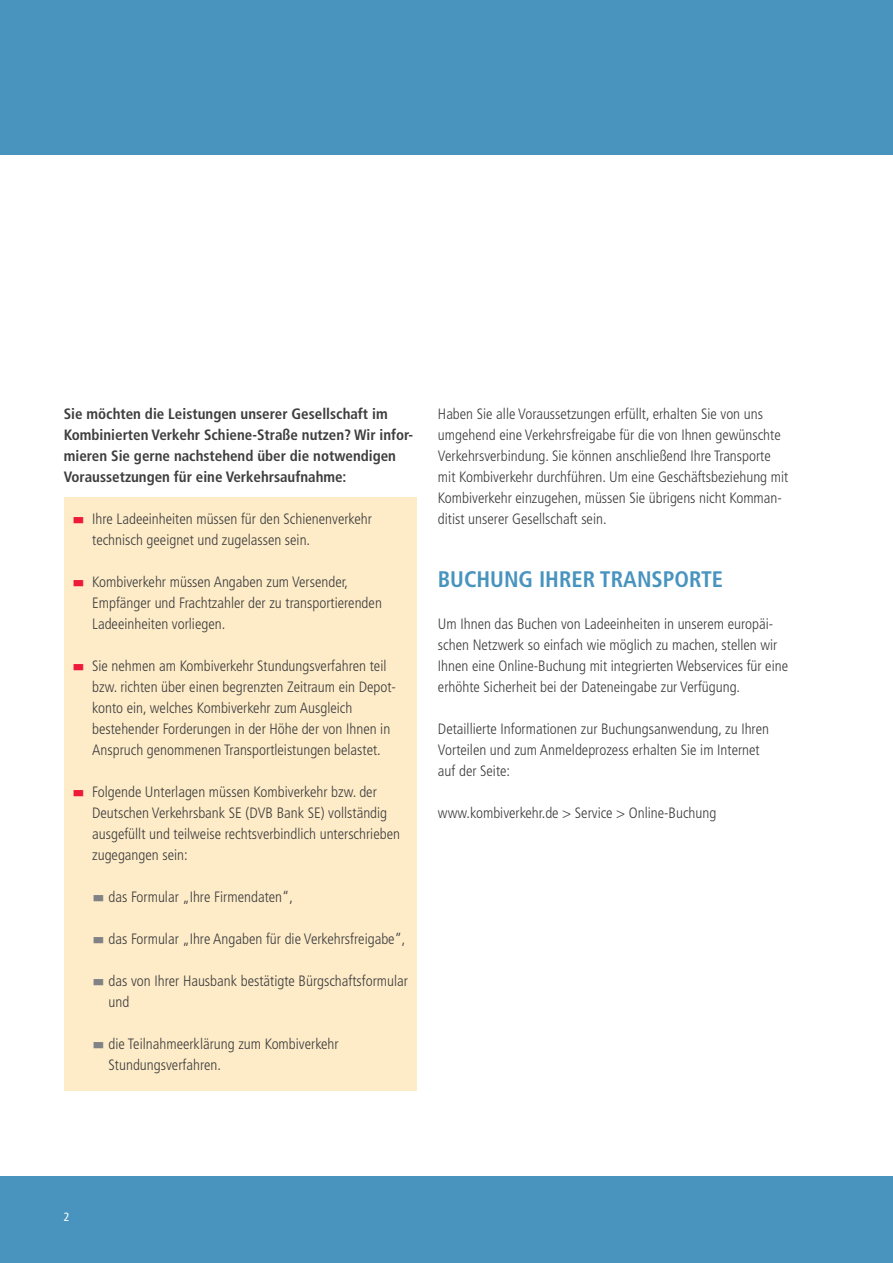
<style>
.page{position:relative;width:893px;height:1263px;background:#fff}
.page>*{position:absolute;margin:0;border:0;box-sizing:border-box;transform-origin:0 0}
.t1{font:700 condensed 22.5px "Frutiger";color:#4894bf}
.t2{font:300 condensed 15px/21px "Frutiger";color:#3e3e3f}
.t3{font:700 condensed 15px/21px "Frutiger";color:#3e3e3f}
.t4{font:condensed 12px "Frutiger";color:#fff}
</style>
<div class="page">
<div style="left:0;top:0;width:893px;height:155px;background:#4894bf"></div>
<div style="left:0;top:1176px;width:893px;height:87px;background:#4894bf"></div>
<div style="left:64px;top:497px;width:353px;height:594px;background:#feecc8"></div>
<p class="t3" style="left:64px;top:403px;width:351px">Sie möchten die Leistungen unserer Gesellschaft im Kombinierten Verkehr Schiene-Straße nutzen? Wir infor&shy;mieren Sie gerne nachstehend über die notwendigen Voraussetzungen für eine Verkehrsaufnahme:</p>
<p class="t2" style="left:92px;top:508px;width:281px">Ihre Ladeeinheiten müssen für den Schienenverkehr technisch geeignet und zugelassen sein.</p>
<p class="t2" style="left:92px;top:571px;width:291px">Kombiverkehr müssen Angaben zum Versender,<br>Empfänger und Frachtzahler der zu transportierenden<br>Ladeeinheiten vorliegen.</p>
<p class="t2" style="left:92px;top:655px;width:305px">Sie nehmen am Kombiverkehr Stundungsverfahren teil bzw. richten über einen begrenzten Zeitraum ein Depot&shy;konto ein, welches Kombiverkehr zum Ausgleich bestehender Forderungen in der Höhe der von Ihnen in Anspruch genommenen Transportleistungen belastet.</p>
<p class="t2" style="left:92px;top:781px;width:309px">Folgende Unterlagen müssen Kombiverkehr bzw. der Deutschen Verkehrsbank SE (DVB Bank SE) vollständig ausgefüllt und teilweise rechtsverbindlich unterschrieben zugegangen sein:</p>
<p class="t2" style="left:109px;top:886px;width:186px">das Formular „Ihre Firmendaten“,</p>
<p class="t2" style="left:109px;top:928px;width:298px">das Formular „Ihre Angaben für die Verkehrsfreigabe”,</p>
<p class="t2" style="left:109px;top:970px;width:301px">das von Ihrer Hausbank bestätigte Bürgschaftsformular und</p>
<p class="t2" style="left:109px;top:1033px;width:232px">die Teilnahmeerklärung zum Kombiverkehr<br>Stundungsverfahren.</p>
<p class="t2" style="left:438px;top:403px;width:352px">Haben Sie alle Voraussetzungen erfüllt, erhalten Sie von uns umgehend eine Verkehrsfreigabe für die von Ihnen gewünschte Verkehrsverbindung. Sie können anschließend Ihre Transporte mit Kombiverkehr durchführen. Um eine Geschäftsbeziehung mit Kombiverkehr einzugehen, müssen Sie übrigens nicht Komman&shy;ditist unserer Gesellschaft sein.</p>
<h1 class="t1" style="left:438px;top:566px;width:287px">BUCHUNG IHRER TRANSPORTE</h1>
<p class="t2" style="left:438px;top:613px;width:352px">Um Ihnen das Buchen von Ladeeinheiten in unserem europäi&shy;schen Netzwerk so einfach wie möglich zu machen, stellen wir Ihnen eine Online-Buchung mit integrierten Webservices für eine erhöhte Sicherheit bei der Dateneingabe zur Verfügung.</p>
<p class="t2" style="left:438px;top:718px;width:333px">Detaillierte Informationen zur Buchungsanwendung, zu Ihren<br>Vorteilen und zum Anmeldeprozess erhalten Sie im Internet auf der Seite:</p>
<p class="t2" style="left:438px;top:802px;width:280px">www.kombiverkehr.de &gt; Service &gt; Online-Buchung</p>
<p class="t4" style="left:64px;top:1210px;width:7px">2</p>
</div>
